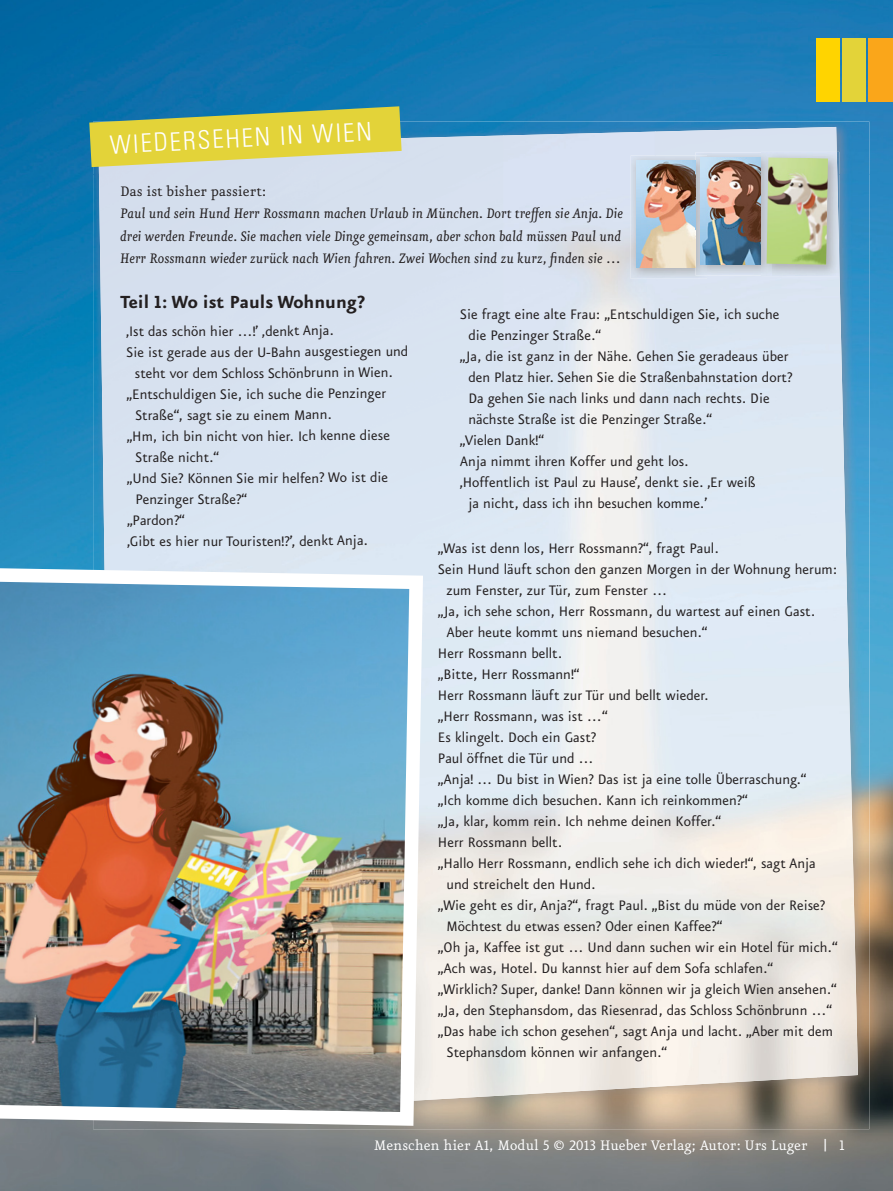
<style>
.page{position:relative;width:893px;height:1191px;background:#fff}
.page>*{position:absolute;margin:0;border:0;box-sizing:border-box;transform-origin:0 0}
.t1{font:300 condensed 25.5px "Univers";color:#fff}
.t2{font:700 21px "Eureka Sans Pro";color:#231f20}
.t3{font:16.5px "Eureka Sans Pro";color:#231f20}
.t4{font:italic 16.5px/22.5px "Eureka Pro";color:#231f20;text-align:justify}
.t5{font:16.5px "Eureka Pro";color:#fff}
.t6{font:16.5px "Eureka Pro";color:#231f20}
.t7{font:16.5px "Eureka Sans Pro";color:#fff}
.t8{font:12.9px "Eureka Pro";color:#fff;scale:1.28 1}
</style>
<div class="page">
<img style="left:0;top:0;width:893px;height:1190px">
<img style="left:93px;top:122px;width:776px;height:52px">
<img style="left:93px;top:174px;width:11px;height:387px">
<img style="left:818px;top:174px;width:51px;height:955px">
<img style="left:430px;top:1086px;width:388px;height:43px">
<div style="left:99px;top:135px;width:404px;height:409px;background:#d8e2f0"></div>
<img style="left:503px;top:132px;width:153px;height:963px">
<img style="left:655px;top:127px;width:182px;height:28px">
<img style="left:655px;top:262px;width:203px;height:824px">
<img style="left:104px;top:543px;width:400px;height:418px">
<img style="left:430px;top:961px;width:74px;height:157px">
<svg style="left:89px;top:106px;width:313px;height:61px;background:#c2c661"></svg>
<img style="left:0;top:561px;width:430px;height:571px">
<div style="left:869px;top:38px;width:24px;height:64px;background:#faa61a"></div>
<div style="left:843px;top:38px;width:23px;height:64px;background:#e3d339"></div>
<div style="left:816px;top:38px;width:23px;height:64px;background:#ffd400"></div>
<img style="left:631px;top:155px;width:76px;height:124px">
<img style="left:636px;top:161px;width:59px;height:106px">
<img style="left:695px;top:152px;width:144px;height:124px">
<img style="left:695px;top:155px;width:12px;height:120px">
<img style="left:701px;top:158px;width:59px;height:106px">
<img style="left:837px;top:152px;width:2px;height:110px">
<img style="left:761px;top:152px;width:11px;height:123px">
<img style="left:767px;top:157px;width:61px;height:108px">
<h1 class="t1" style="left:109px;top:135px;width:264px;rotate:-3deg">WIEDERSEHEN IN WIEN</h1>
<p class="t6" style="left:120px;top:185px;width:148px">Das ist bisher passiert:</p>
<p class="t4" style="left:120px;top:204px;width:504px">Paul und sein Hund Herr Rossmann machen Urlaub in München. Dort treffen sie Anja. Die drei werden Freunde. Sie machen viele Dinge gemeinsam, aber schon bald müssen Paul und Herr Rossmann wieder zurück nach Wien fahren. Zwei Wochen sind zu kurz, finden sie …</p>
<p class="t2" style="left:120px;top:295px;width:246px">Teil 1: Wo ist Pauls Wohnung?</p>
<p class="t3" style="left:126px;top:325px;width:209px">‚Ist das schön hier …!’ ,denkt Anja.</p>
<p class="t3" style="left:126px;top:346px;width:284px">Sie ist gerade aus der U-Bahn ausgestiegen und</p>
<p class="t3" style="left:135px;top:367px;width:260px">steht vor dem Schloss Schönbrunn in Wien.</p>
<p class="t3" style="left:126px;top:388px;width:261px">„Entschuldigen Sie, ich suche die Penzinger</p>
<p class="t3" style="left:135px;top:409px;width:198px">Straße“, sagt sie zu einem Mann.</p>
<p class="t3" style="left:127px;top:430px;width:265px">„Hm, ich bin nicht von hier. Ich kenne diese</p>
<p class="t3" style="left:135px;top:451px;width:86px">Straße nicht.“</p>
<p class="t3" style="left:127px;top:472px;width:263px">„Und Sie? Können Sie mir helfen? Wo ist die</p>
<p class="t3" style="left:135px;top:493px;width:113px">Penzinger Straße?“</p>
<p class="t3" style="left:127px;top:514px;width:59px">„Pardon?“</p>
<p class="t3" style="left:127px;top:535px;width:242px">‚Gibt es hier nur Touristen!?’, denkt Anja.</p>
<p class="t3" style="left:460px;top:308px;width:321px">Sie fragt eine alte Frau: „Entschuldigen Sie, ich suche</p>
<p class="t3" style="left:468px;top:329px;width:134px">die Penzinger Straße.“</p>
<p class="t3" style="left:460px;top:350px;width:330px">„Ja, die ist ganz in der Nähe. Gehen Sie geradeaus über</p>
<p class="t3" style="left:468px;top:371px;width:325px">den Platz hier. Sehen Sie die Straßenbahnstation dort?</p>
<p class="t3" style="left:468px;top:392px;width:303px">Da gehen Sie nach links und dann nach rechts. Die</p>
<p class="t3" style="left:468px;top:413px;width:245px">nächste Straße ist die Penzinger Straße.“</p>
<p class="t3" style="left:460px;top:434px;width:86px">„Vielen Dank!“</p>
<p class="t3" style="left:460px;top:455px;width:230px">Anja nimmt ihren Koffer und geht los.</p>
<p class="t3" style="left:460px;top:476px;width:297px">‚Hoffentlich ist Paul zu Hause’, denkt sie. ‚Er weiß</p>
<p class="t3" style="left:468px;top:497px;width:240px">ja nicht, dass ich ihn besuchen komme.’</p>
<p class="t3" style="left:438px;top:542px;width:282px">„Was ist denn los, Herr Rossmann?“, fragt Paul.</p>
<p class="t3" style="left:438px;top:563px;width:401px">Sein Hund läuft schon den ganzen Morgen in der Wohnung herum:</p>
<p class="t3" style="left:446px;top:584px;width:222px">zum Fenster, zur Tür, zum Fenster …</p>
<p class="t3" style="left:438px;top:605px;width:379px">„Ja, ich sehe schon, Herr Rossmann, du wartest auf einen Gast.</p>
<p class="t3" style="left:446px;top:626px;width:263px">Aber heute kommt uns niemand besuchen.“</p>
<p class="t3" style="left:438px;top:647px;width:126px">Herr Rossmann bellt.</p>
<p class="t3" style="left:438px;top:668px;width:143px">„Bitte, Herr Rossmann!“</p>
<p class="t3" style="left:438px;top:689px;width:272px">Herr Rossmann läuft zur Tür und bellt wieder.</p>
<p class="t3" style="left:438px;top:710px;width:171px">„Herr Rossmann, was ist …“</p>
<p class="t3" style="left:438px;top:731px;width:160px">Es klingelt. Doch ein Gast?</p>
<p class="t3" style="left:438px;top:752px;width:157px">Paul öffnet die Tür und …</p>
<p class="t3" style="left:438px;top:773px;width:370px">„Anja! … Du bist in Wien? Das ist ja eine tolle Überraschung.“</p>
<p class="t3" style="left:438px;top:794px;width:311px">„Ich komme dich besuchen. Kann ich reinkommen?“</p>
<p class="t3" style="left:438px;top:815px;width:285px">„Ja, klar, komm rein. Ich nehme deinen Koffer.“</p>
<p class="t3" style="left:438px;top:836px;width:126px">Herr Rossmann bellt.</p>
<p class="t3" style="left:438px;top:857px;width:379px">„Hallo Herr Rossmann, endlich sehe ich dich wieder!“, sagt Anja</p>
<p class="t3" style="left:446px;top:878px;width:151px">und streichelt den Hund.</p>
<p class="t3" style="left:438px;top:899px;width:389px">„Wie geht es dir, Anja?“, fragt Paul. „Bist du müde von der Reise?</p>
<p class="t3" style="left:446px;top:920px;width:278px">Möchtest du etwas essen? Oder einen Kaffee?“</p>
<p class="t3" style="left:438px;top:941px;width:401px">„Oh ja, Kaffee ist gut … Und dann suchen wir ein Hotel für mich.“</p>
<p class="t3" style="left:438px;top:962px;width:337px">„Ach was, Hotel. Du kannst hier auf dem Sofa schlafen.“</p>
<p class="t3" style="left:438px;top:983px;width:400px">„Wirklich? Super, danke! Dann können wir ja gleich Wien ansehen.“</p>
<p class="t3" style="left:438px;top:1004px;width:396px">„Ja, den Stephansdom, das Riesenrad, das Schloss Schönbrunn …“</p>
<p class="t3" style="left:438px;top:1025px;width:397px">„Das habe ich schon gesehen“, sagt Anja und lacht. „Aber mit dem</p>
<p class="t3" style="left:446px;top:1046px;width:222px">Stephansdom können wir anfangen.“</p>
<p class="t8" style="left:823px;top:1139px;width:4px">|</p>
<p class="t5" style="left:374px;top:1139px;width:435px">Menschen hier A1, Modul 5 © 2013 Hueber Verlag; Autor: Urs Luger</p>
<p class="t7" style="left:839px;top:1139px;width:7px">1</p>
</div>
